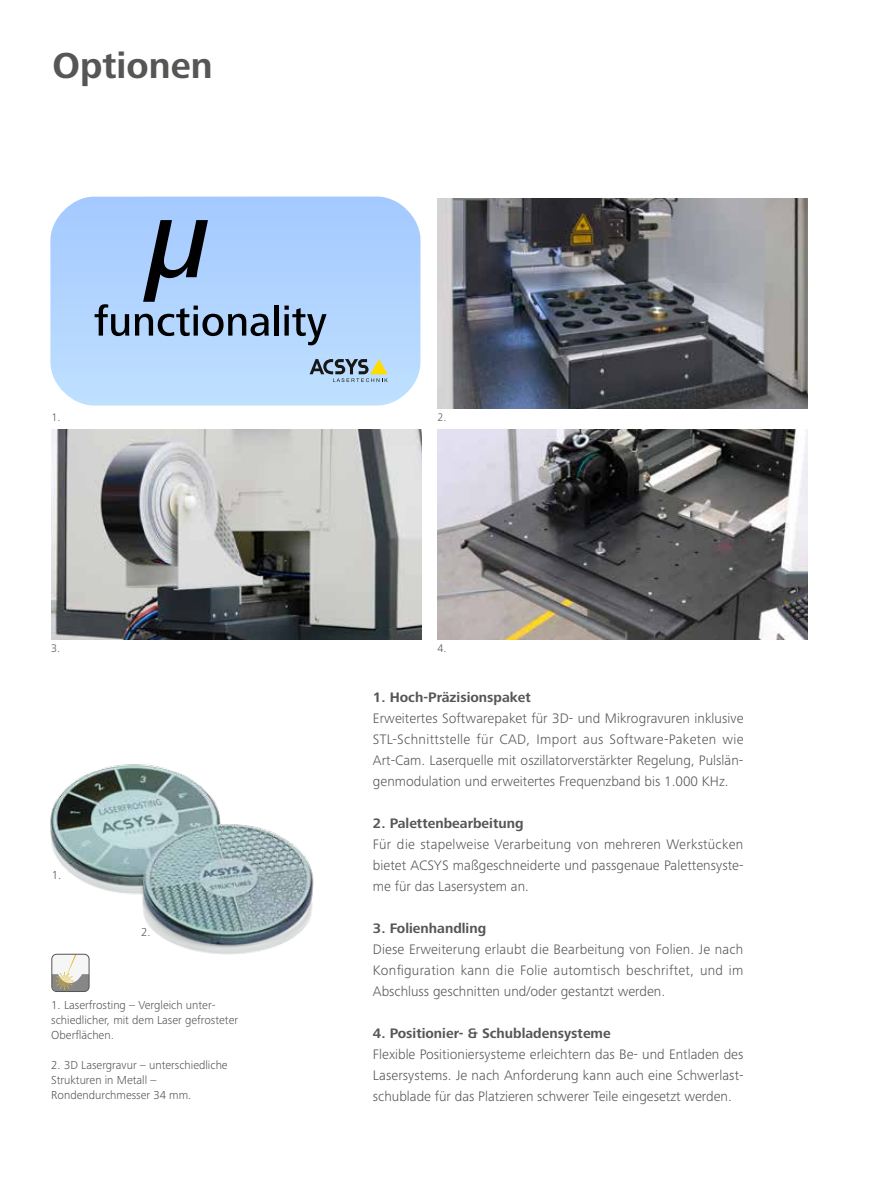
<style>
.page{position:relative;width:893px;height:1191px;background:#fff}
.page>*{position:absolute;margin:0;border:0;box-sizing:border-box;transform-origin:0 0}
.t1{font:700 37.5px "Frutiger Next Pro";color:#565655}
.t2{font:300 14.25px/21px "Frutiger Next Pro";color:#565655;text-align:justify}
.t3{font:700 14.25px "Frutiger Next Pro";color:#565655}
.t4{font:300 12px/15px "Frutiger Next Pro";color:#565655}
.t5{font:300 11.4px "Frutiger Next Pro";color:#565655}
</style>
<div class="page">
<img style="left:50px;top:764px;width:264px;height:228px">
<svg style="left:53px;top:955px;width:35px;height:35px"></svg>
<div style="left:51px;top:953px;width:39px;height:39px;border:1px solid #565655;border-radius:5px"></div>
<svg style="left:50px;top:196px;width:370px;height:209px;background:#b4d6fe"></svg>
<svg style="left:95px;top:304px;width:34px;height:32px"></svg>
<svg style="left:135px;top:220px;width:134px;height:116px;background:#8ba7cc"></svg>
<div style="left:274px;top:305px;width:5px;height:30px;background:#000"></div>
<svg style="left:284px;top:305px;width:43px;height:40px;background:#8199b6"></svg>
<svg style="left:310px;top:359px;width:78px;height:23px;background:#94a7ad"></svg>
<img style="left:437px;top:429px;width:371px;height:210px">
<img style="left:437px;top:198px;width:371px;height:210px">
<img style="left:51px;top:429px;width:371px;height:210px">
<h1 class="t1" style="left:53px;top:44px;width:162px">Optionen</h1>
<p class="t5" style="left:51px;top:411px;width:11px">1.</p>
<p class="t5" style="left:437px;top:411px;width:11px">2.</p>
<p class="t5" style="left:51px;top:642px;width:11px">3.</p>
<p class="t4" style="left:52px;top:868px;width:11px">1.</p>
<p class="t4" style="left:141px;top:924px;width:11px">2.</p>
<p class="t4" style="left:51px;top:997px;width:188px">1. Laserfrosting – Vergleich unter&shy;schiedlicher, mit dem Laser gefrosteter<br>Oberflächen.</p>
<p class="t4" style="left:51px;top:1057px;width:178px">2. 3D Lasergravur – unterschiedliche<br>Strukturen in Metall –<br>Rondendurchmesser 34 mm.</p>
<p class="t5" style="left:437px;top:642px;width:11px">4.</p>
<p class="t3" style="left:373px;top:689px;width:160px">1. Hoch-Präzisionspaket</p>
<p class="t2" style="left:373px;top:708px;width:372px">Erweitertes Softwarepaket für 3D- und Mikrogravuren inklusive STL-Schnittstelle für CAD, Import aus Software-Paketen wie Art-Cam. Laserquelle mit oszillatorverstärkter Regelung, Pulslän&shy;genmodulation und erweitertes Frequenzband bis 1.000 KHz.</p>
<p class="t3" style="left:373px;top:815px;width:152px">2. Palettenbearbeitung</p>
<p class="t2" style="left:373px;top:834px;width:372px">Für die stapelweise Verarbeitung von mehreren Werkstücken bietet ACSYS maßgeschneiderte und passgenaue Palettensyste&shy;me für das Lasersystem an.</p>
<p class="t3" style="left:373px;top:920px;width:115px">3. Folienhandling</p>
<p class="t2" style="left:373px;top:939px;width:372px">Diese Erweiterung erlaubt die Bearbeitung von Folien. Je nach Konfiguration kann die Folie automtisch beschriftet, und im Abschluss geschnitten und/oder gestantzt werden.</p>
<p class="t3" style="left:373px;top:1025px;width:239px">4. Positionier- &amp; Schubladensysteme</p>
<p class="t2" style="left:373px;top:1044px;width:372px">Flexible Positioniersysteme erleichtern das Be- und Entladen des Lasersystems. Je nach Anforderung kann auch eine Schwerlast&shy;schublade für das Platzieren schwerer Teile eingesetzt werden.</p>
</div>
